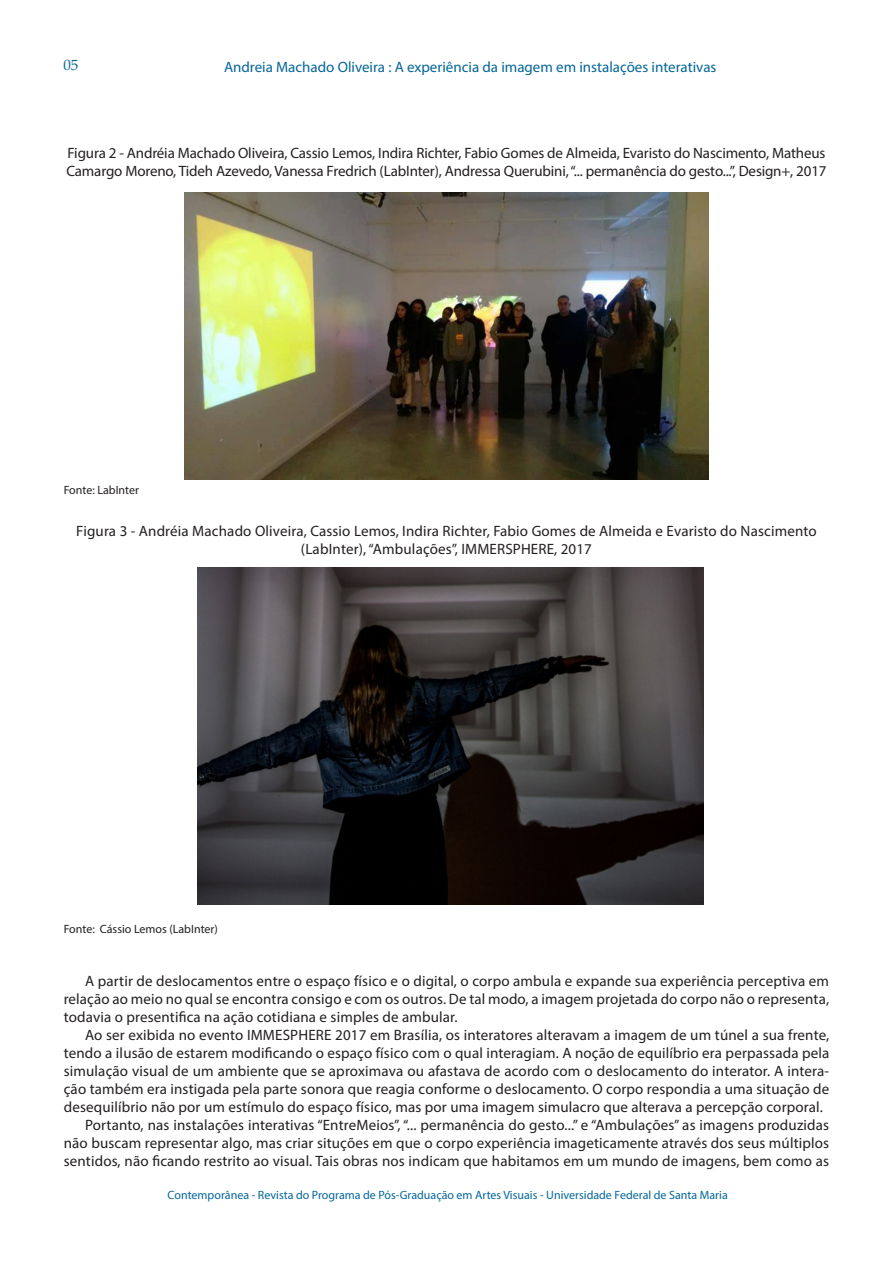
<style>
.page{position:relative;width:893px;height:1263px;background:#fff}
.page>*{position:absolute;margin:0;border:0;box-sizing:border-box;transform-origin:0 0}
.TextoCORRIDO{font:15px/18px "Myriad Pro";letter-spacing:.01em;color:#231f20;text-align:justify}
.LegendaFIGURA{font:15px/18px "Myriad Pro";letter-spacing:-.01em;color:#231f20}
.LegendaFIGURA-2{font:15px/18px "Myriad Pro";letter-spacing:.01em;color:#231f20;text-align:center}
.t1{font:15px "Myriad Pro";color:#056699}
.t2{font:15px "Palatino Linotype";color:#056699}
.t3{font:12px "Myriad Pro";color:#056699}
.NotadeRODAPÉ{font:12px "Myriad Pro";color:#231f20}
</style>
<div class="page">
<img style="left:185px;top:192px;width:523px;height:287px">
<img style="left:198px;top:567px;width:506px;height:338px">
<p class="t2" style="left:63px;top:54px;width:16px">05</p>
<p class="t1" style="left:224px;top:57px;width:494px">Andreia Machado Oliveira : A experiência da imagem em instalações interativas</p>
<p class="LegendaFIGURA" style="left:66px;top:144px;width:762px">Figura 2 - Andréia Machado Oliveira, Cassio Lemos, Indira Richter, Fabio Gomes de Almeida, Evaristo do Nascimento, Matheus<br>Camargo Moreno, Tideh Azevedo, Vanessa Fredrich (LabInter), Andressa Querubini, “... permanência do gesto...”, Design+, 2017</p>
<p class="NotadeRODAPÉ" style="left:64px;top:482px;width:77px">Fonte: LabInter</p>
<p class="LegendaFIGURA-2" style="left:76px;top:522px;width:742px">Figura 3 - Andréia Machado Oliveira, Cassio Lemos, Indira Richter, Fabio Gomes de Almeida e Evaristo do Nascimento (LabInter), “Ambulações”, IMMERSPHERE, 2017</p>
<p class="NotadeRODAPÉ" style="left:64px;top:922px;width:156px">Fonte: Cássio Lemos (LabInter)</p>
<p class="TextoCORRIDO" style="left:64px;top:972px;width:767px;text-indent:21px">A partir de deslocamentos entre o espaço físico e o digital, o corpo ambula e expande sua experiência perceptiva em relação ao meio no qual se encontra consigo e com os outros. De tal modo, a imagem projetada do corpo não o representa, todavia o presentifica na ação cotidiana e simples de ambular.</p>
<p class="TextoCORRIDO" style="left:64px;top:1026px;width:767px;text-indent:21px">Ao ser exibida no evento IMMESPHERE 2017 em Brasília, os interatores alteravam a imagem de um túnel a sua frente, tendo a ilusão de estarem modificando o espaço físico com o qual interagiam. A noção de equilíbrio era perpassada pela simulação visual de um ambiente que se aproximava ou afastava de acordo com o deslocamento do interator. A intera&shy;ção também era instigada pela parte sonora que reagia conforme o deslocamento. O corpo respondia a uma situação de desequilíbrio não por um estímulo do espaço físico, mas por uma imagem simulacro que alterava a percepção corporal.</p>
<p class="TextoCORRIDO" style="left:64px;top:1116px;width:767px;text-indent:21px">Portanto, nas instalações interativas “EntreMeios”, “... permanência do gesto...” e “Ambulações” as imagens produzidas não buscam representar algo, mas criar situções em que o corpo experiência imageticamente através dos seus múltiplos sentidos, não ficando restrito ao visual. Tais obras nos indicam que habitamos em um mundo de imagens, bem como as</p>
<p class="t3" style="left:168px;top:1187px;width:562px">Contemporânea - Revista do Programa de Pós-Graduação em Artes Visuais - Universidade Federal de Santa Maria</p>
</div>
